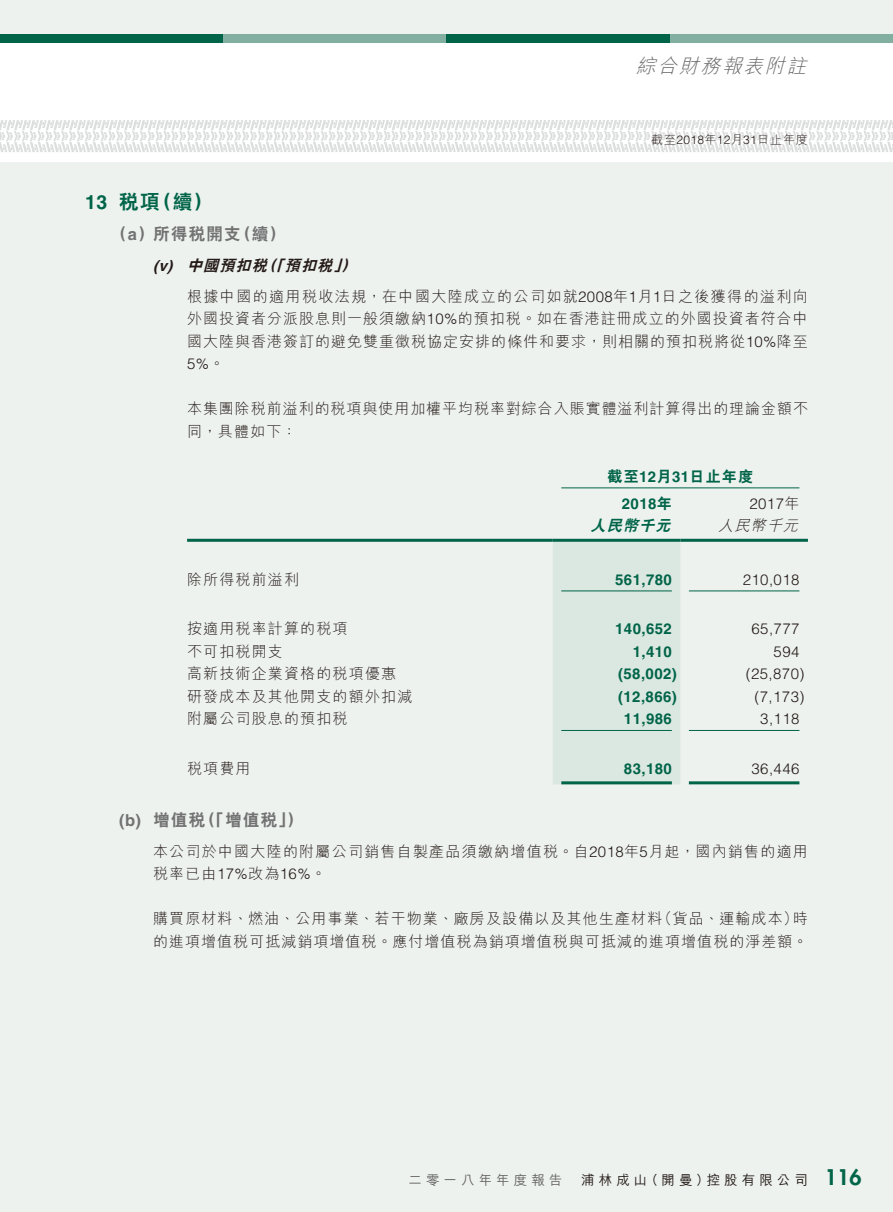
<style>
.page{position:relative;width:893px;height:1212px;background:#edf2ef}
.page>*{position:absolute;margin:0;border:0;box-sizing:border-box;transform-origin:0 0}
.t1{font:800 21px "Futura Std";color:#006448}
.t2{font:italic 300 19.5px "M Hei HK";color:#666565}
.t3{font:800 19.5px "C Hei 2 HK";color:#006448}
.t4{font:700 19.5px "Helvetica LT Std";color:#006448}
.t5{font:800 16.5px "C Hei 2 HK";letter-spacing:.08em;color:#727272}
.t6{font:700 16.5px "Helvetica LT Std";color:#727272}
.t7{font:300 15px/22.5px "M Hei HK";letter-spacing:.075em;color:#231916}
.t8{font:700 15px "Helvetica LT Std";letter-spacing:.03em;color:#006448}
.t9{font:300 15px "Helvetica LT Std";letter-spacing:.03em;color:#231916}
.t10{font:italic 800 15px "C Hei 2 HK";color:#231916}
.t11{font:800 15px "C Hei 2 HK";letter-spacing:.08em;color:#006448}
.t12{font:italic 300 15px "M Hei HK";color:#231916}
.t13{font:italic 800 15px "C Hei 2 HK";color:#006448}
.t14{font:italic 700 15px "Helvetica LT Std";color:#231916}
.t15{font:500 13.5px "M Hei HK";letter-spacing:.3em;color:#231916}
.t16{font:500 13.5px "M Hei HK";letter-spacing:.3em;color:#666565}
.t17{font:300 12px "M Hei HK";letter-spacing:.08em;color:#231916}
.s1{font-family:"Helvetica LT Std"}
.s2{font-family:"Helvetica LT Std";font-weight:700}
.s3{font-family:"M Hei HK"}
.s4{font-family:"C Hei 2 HK";font-weight:800}
</style>
<div class="page">
<div style="left:0;top:43px;width:893px;height:119px;background:#fff"></div>
<svg style="left:0;top:120px;width:893px;height:32px"></svg>
<div style="left:0;top:34px;width:223px;height:9px;background:#006448"></div>
<div style="left:223px;top:34px;width:223px;height:9px;background:#82af9f"></div>
<div style="left:446px;top:34px;width:224px;height:9px;background:#006448"></div>
<div style="left:670px;top:34px;width:223px;height:9px;background:#82af9f"></div>
<div style="left:553px;top:542px;width:127px;height:242px;background:#dbe7e1"></div>
<hr style="left:561px;top:487px;width:238px;height:1px;background:#006448">
<hr style="left:187px;top:539px;width:366px;height:3px;background:#006448">
<hr style="left:553px;top:539px;width:127px;height:3px;background:#006448">
<hr style="left:680px;top:539px;width:128px;height:3px;background:#006448">
<hr style="left:561px;top:590px;width:111px;height:1px;background:#006448">
<hr style="left:689px;top:590px;width:110px;height:1px;background:#006448">
<hr style="left:561px;top:730px;width:111px;height:1px;background:#006448">
<hr style="left:689px;top:730px;width:110px;height:1px;background:#006448">
<hr style="left:561px;top:781px;width:111px;height:3px;background:#006448">
<hr style="left:689px;top:781px;width:110px;height:3px;background:#006448">
<h2 class="t2" style="left:636px;top:56px;width:176px">綜合財務報表附註</h2>
<p class="t17" style="left:651px;top:133px;width:158px">截至<span class="s1">2018</span>年<span class="s1">12</span>月<span class="s1">31</span>日止年度</p>
<h2 class="t4" style="left:85px;top:190px;width:24px">13</h2>
<h2 class="t3" style="left:119px;top:192px;width:42px">稅項</h2>
<h2 class="t3" style="left:153px;top:192px;width:61px">（續(</h2>
<p class="t5" style="left:111px;top:225px;width:131px">（ ）<span class="s2">a</span> 所得稅開支</p>
<p class="t5" style="left:235px;top:225px;width:52px">（續(</p>
<p class="t14" style="left:153px;top:256px;width:20px">v(</p>
<p class="t14" style="left:167px;top:256px;width:11px">)</p>
<p class="t10" style="left:187px;top:258px;width:85px">中國預扣稅</p>
<p class="t10" style="left:285px;top:258px;width:53px">預扣稅</p>
<p class="t10" style="left:262px;top:258px;width:28px">（「</p>
<p class="t10" style="left:333px;top:258px;width:28px">(「</p>
<p class="t7" style="left:187px;top:285px;width:622px;text-align:justify">根據中國的適用稅收法規，在中國大陸成立的公司如就<span class="s1">2008</span>年 月<span class="s1">1 1</span>日之後獲得的溢利向外國投資者分派股息則一般須繳納<span class="s1">10%</span>的預扣稅。如在香港註冊成立的外國投資者符合中國大陸與香港簽訂的避免雙重徵稅協定安排的條件和要求，則相關的預扣稅將從<span class="s1">10%</span>降至</p>
<p class="t9" style="left:187px;top:355px;width:39px">5%<span class="s3">。</span></p>
<p class="t7" style="left:187px;top:397px;width:622px">本集團除稅前溢利的稅項與使用加權平均稅率對綜合入賬實體溢利計算得出的理論金額不同，具體如下：</p>
<p class="t11" style="left:608px;top:469px;width:147px">截至<span class="s2">12</span>月<span class="s2">31</span>日止年度</p>
<p class="t9" style="left:749px;top:494px;width:52px">2017<span class="s3">年</span></p>
<p class="t8" style="left:622px;top:494px;width:52px">2018<span class="s4">年</span></p>
<p class="t13" style="left:591px;top:518px;width:85px">人民幣千元</p>
<p class="t12" style="left:718px;top:518px;width:85px">人民幣千元</p>
<p class="t7" style="left:187px;top:568px;width:114px">除所得稅前溢利</p>
<p class="t8" style="left:615px;top:570px;width:58px">561,780</p>
<p class="t9" style="left:743px;top:570px;width:58px">210,018</p>
<p class="t7" style="left:187px;top:617px;width:162px">按適用稅率計算的稅項</p>
<p class="t8" style="left:615px;top:620px;width:58px">140,652</p>
<p class="t9" style="left:751px;top:620px;width:49px">65,777</p>
<p class="t7" style="left:187px;top:640px;width:97px">不可扣稅開支</p>
<p class="t8" style="left:633px;top:642px;width:41px">1,410</p>
<p class="t9" style="left:774px;top:642px;width:27px">594</p>
<p class="t7" style="left:187px;top:662px;width:211px">高新技術企業資格的稅項優惠</p>
<p class="t8" style="left:618px;top:665px;width:60px">)58,002(</p>
<p class="t9" style="left:746px;top:665px;width:60px">)25,870(</p>
<p class="t7" style="left:187px;top:685px;width:227px">研發成本及其他開支的額外扣減</p>
<p class="t8" style="left:618px;top:687px;width:60px">)12,866(</p>
<p class="t9" style="left:754px;top:687px;width:52px">)7,173(</p>
<p class="t7" style="left:187px;top:707px;width:162px">附屬公司股息的預扣稅</p>
<p class="t8" style="left:624px;top:710px;width:49px">11,986</p>
<p class="t9" style="left:760px;top:710px;width:41px">3,118</p>
<p class="t6" style="left:119px;top:810px;width:23px">b( )</p>
<p class="t7" style="left:187px;top:757px;width:65px">稅項費用</p>
<p class="t5" style="left:199px;top:811px;width:105px">（「增值稅 (「</p>
<p class="t5" style="left:153px;top:811px;width:54px">增值稅</p>
<p class="t8" style="left:624px;top:759px;width:49px">83,180</p>
<p class="t9" style="left:751px;top:759px;width:49px">36,446</p>
<p class="t7" style="left:153px;top:839px;width:656px">本公司於中國大陸的附屬公司銷售自製產品須繳納增值稅。自<span class="s1">2018</span>年<span class="s1">5</span>月起，國內銷售的適用稅率已由<span class="s1">17%</span>改為<span class="s1">16%</span>。</p>
<p class="t7" style="left:793px;top:907px;width:16px">時</p>
<p class="t7" style="left:657px;top:907px;width:143px">（貨品、運輸成本）</p>
<p class="t7" style="left:153px;top:907px;width:656px">購買原材料、燃油、公用事業、若干物業、廠房及設備以及其他生產材料<br>的進項增值稅可抵減銷項增值稅。應付增值稅為銷項增值稅與可抵減的進項增值稅的淨差額。</p>
<p class="t16" style="left:408px;top:1170px;width:155px">二零一八年年度報告</p>
<p class="t15" style="left:581px;top:1170px;width:68px">浦林成山</p>
<p class="t15" style="left:707px;top:1170px;width:103px">控股有限公司</p>
<p class="t15" style="left:645px;top:1170px;width:66px">（開曼）</p>
<h1 class="t1" style="left:825px;top:1164px;width:38px">116</h1>
</div>
